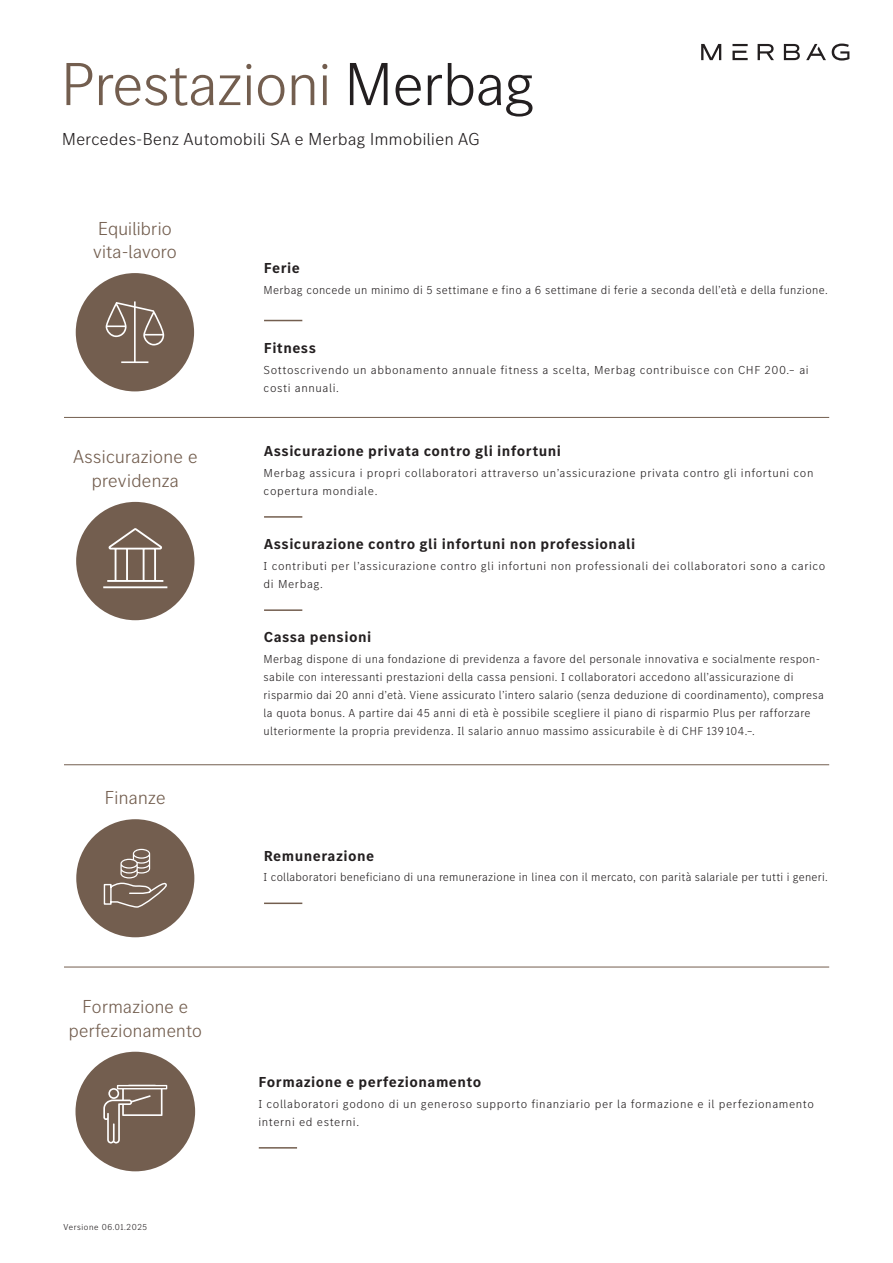
<style>
.page{position:relative;width:893px;height:1263px;background:#fff}
.page>*{position:absolute;margin:0;border:0;box-sizing:border-box;transform-origin:0 0}
.t1{font:300 63px "MB Corpo S Title";color:#735e4f}
.t2{font:300 19.5px/23.4px "MB Corpo S Title";letter-spacing:.02em;color:#735e4f;text-align:center}
.t3{font:300 18px "MB Corpo S Title";letter-spacing:.03em;color:#231f20}
.t4{font:700 15px "MB Corpo S Text";letter-spacing:.03em;color:#231f20}
.t5{font:300 12px/18px "MB Corpo S Text";letter-spacing:.03em;color:#231f20}
.t6{font:300 12px/18px "MB Corpo S Text";letter-spacing:.05em;color:#231f20}
.t7{font:300 9px "MB Corpo S Title";letter-spacing:.07em;color:#231f20}
.s1{color:#231f20}
</style>
<div class="page">
<svg style="left:701px;top:44px;width:148px;height:17px"></svg>
<div style="left:76px;top:273px;width:118px;height:118px;background:#735e4f;border-radius:50%"></div>
<svg style="left:106px;top:301px;width:58px;height:62px"></svg>
<hr style="left:264px;top:902px;width:38px;height:2px;background:#735e4f">
<div style="left:76px;top:819px;width:118px;height:118px;background:#735e4f;border-radius:50%"></div>
<svg style="left:103px;top:849px;width:63px;height:59px"></svg>
<hr style="left:259px;top:1147px;width:38px;height:1px;background:#735e4f">
<div style="left:75px;top:1052px;width:120px;height:119px;background:#735e4f;border-radius:50%"></div>
<hr style="left:264px;top:516px;width:38px;height:2px;background:#735e4f">
<hr style="left:264px;top:609px;width:38px;height:2px;background:#735e4f">
<div style="left:76px;top:502px;width:118px;height:118px;background:#735e4f;border-radius:50%"></div>
<svg style="left:103px;top:528px;width:65px;height:61px"></svg>
<hr style="left:64px;top:417px;width:765px;height:1px;background:#735e4f">
<hr style="left:64px;top:764px;width:765px;height:1px;background:#735e4f">
<hr style="left:64px;top:967px;width:765px;height:1px;background:#735e4f">
<hr style="left:264px;top:320px;width:38px;height:1px;background:#735e4f">
<svg style="left:103px;top:1085px;width:64px;height:58px"></svg>
<h1 class="t1" style="left:61px;top:44px;width:474px">Prestazioni <span class="s1">Merbag</span></h1>
<h3 class="t3" style="left:62px;top:127px;width:419px">Mercedes-Benz Automobili SA e Merbag Immobilien AG</h3>
<h2 class="t2" style="left:93px;top:215px;width:85px;text-align:left">Equilibrio vita-lavoro</h2>
<p class="t4" style="left:264px;top:258px;width:38px">Ferie</p>
<p class="t5" style="left:264px;top:280px;width:566px">Merbag concede un minimo di 5 settimane e fino a 6 settimane di ferie a seconda dell’età e della funzione.</p>
<p class="t4" style="left:264px;top:338px;width:54px">Fitness</p>
<p class="t6" style="left:264px;top:360px;width:547px">Sottoscrivendo un abbonamento annuale fitness a scelta, Merbag contribuisce con CHF 200.– ai costi annuali.</p>
<h2 class="t2" style="left:73px;top:444px;width:126px">Assicurazione e previdenza</h2>
<p class="t4" style="left:264px;top:441px;width:299px">Assicurazione privata contro gli infortuni</p>
<p class="t6" style="left:264px;top:463px;width:551px">Merbag assicura i propri collaboratori attraverso un’assicurazione privata contro gli infortuni con copertura mondiale.</p>
<p class="t4" style="left:264px;top:534px;width:373px">Assicurazione contro gli infortuni non professionali</p>
<p class="t6" style="left:264px;top:556px;width:563px">I contributi per l’assicurazione contro gli infortuni non professionali dei collaboratori sono a carico di Merbag.</p>
<p class="t4" style="left:264px;top:627px;width:109px">Cassa pensioni</p>
<h2 class="t2" style="left:105px;top:785px;width:62px">Finanze</h2>
<h2 class="t2" style="left:69px;top:994px;width:135px">Formazione e perfezionamento</h2>
<p class="t7" style="left:63px;top:1221px;width:85px">Versione 06.01.2025</p>
<p class="t5" style="left:264px;top:650px;width:562px">Merbag dispone di una fondazione di previdenza a favore del personale innovativa e socialmente respon&shy;sabile con interessanti prestazioni della cassa pensioni. I collaboratori accedono all’assicurazione di risparmio dai 20 anni d’età. Viene assicurato l’intero salario (senza deduzione di coordinamento), compresa la quota bonus. A partire dai 45 anni di età è possibile scegliere il piano di risparmio Plus per rafforzare ulteriormente la propria previdenza. Il salario annuo massimo assicurabile è di CHF 139 104.–.</p>
<p class="t4" style="left:264px;top:845px;width:112px">Remunerazione</p>
<p class="t5" style="left:264px;top:868px;width:566px">I collaboratori beneficiano di una remunerazione in linea con il mercato, con parità salariale per tutti i generi.</p>
<p class="t4" style="left:259px;top:1072px;width:224px">Formazione e perfezionamento</p>
<p class="t6" style="left:258px;top:1094px;width:557px">I collaboratori godono di un generoso supporto finanziario per la formazione e il perfezionamento interni ed esterni.</p>
</div>
